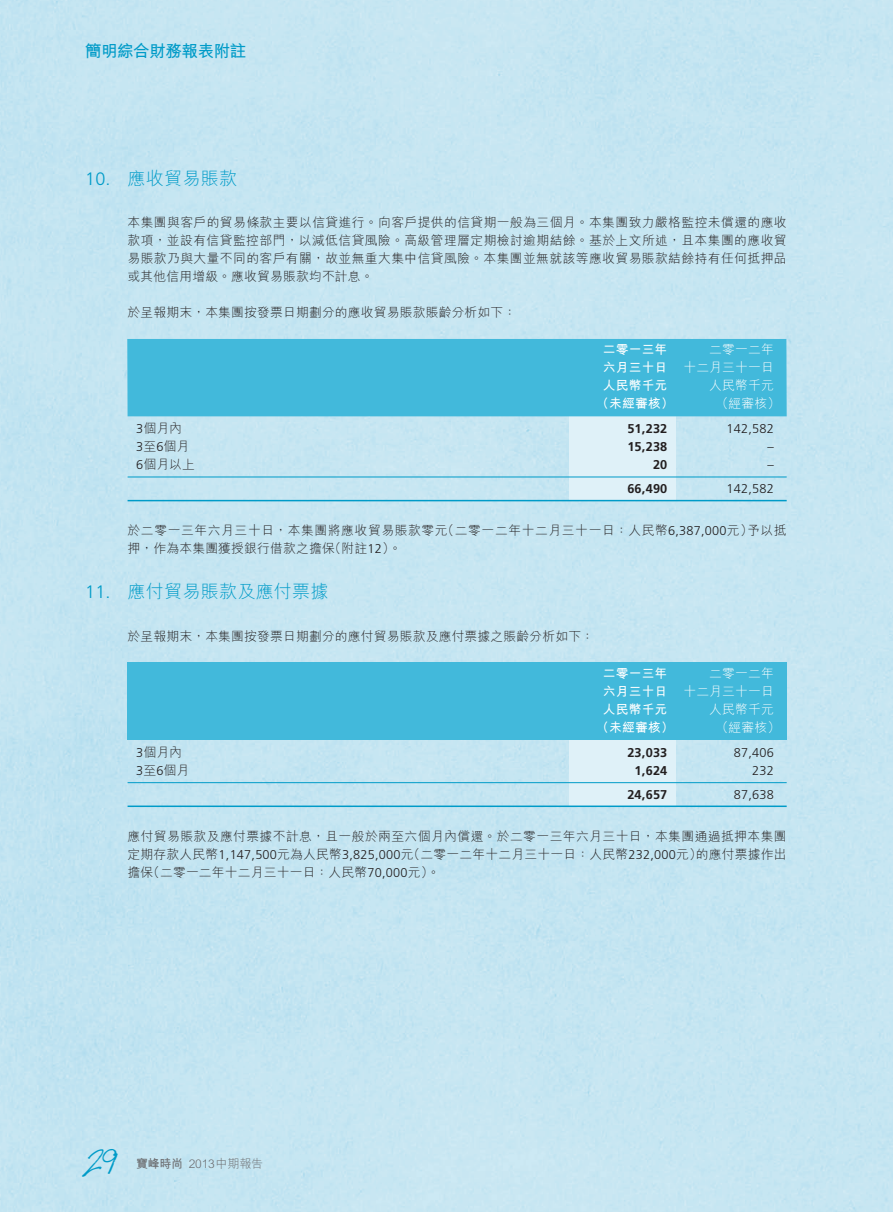
<style>
.page{position:relative;width:893px;height:1212px;background:#c5e6f2}
.page>*{position:absolute;margin:0;border:0;box-sizing:border-box;transform-origin:0 0}
.t1{font:30px "Harabara Hand";color:#009bc8}
.t2{font:300 18px "M Hei HK";letter-spacing:.015em;color:#009bc8}
.t3{font:700 16.5px "M Hei HK";letter-spacing:-.025em;color:#009bc8}
.t4{font:300 12.75px/18px "M Hei HK";letter-spacing:.015em;color:#231f20;text-align:justify}
.t5{font:300 12.75px/18px "M Hei HK";letter-spacing:.05em;color:#231f20}
.t6{font:300 12.75px "M Hei HK";letter-spacing:.015em;color:#fff}
.t7{font:700 12.75px "M Hei HK";letter-spacing:.015em;color:#fff}
.t8{font:700 12.75px "Frutiger LT Std";letter-spacing:.015em;color:#231f20}
.t9{font:300 12.75px "Frutiger LT Std";letter-spacing:.015em;color:#231f20}
.t10{font:300 12px "M Hei HK";letter-spacing:-.025em;color:#6c6d70}
.s1{font-family:"Frutiger LT Std"}
.s2{font-weight:700}
</style>
<div class="page">
<div style="left:570px;top:345px;width:106px;height:156px;background:#dff1f8"></div>
<div style="left:127px;top:339px;width:660px;height:77px;background:#42b9db"></div>
<hr style="left:128px;top:477px;width:659px;height:1px;background:#009bc8">
<hr style="left:128px;top:500px;width:659px;height:1px;background:#009bc8">
<div style="left:570px;top:669px;width:106px;height:137px;background:#dff1f8"></div>
<div style="left:128px;top:663px;width:659px;height:77px;background:#42b9db"></div>
<hr style="left:128px;top:782px;width:659px;height:1px;background:#009bc8">
<hr style="left:128px;top:805px;width:659px;height:2px;background:#009bc8">
<p class="t3" style="left:85px;top:39px;width:163px">簡明綜合財務報表附註</p>
<p class="t2" style="left:85px;top:165px;width:154px"><span class="s1">10.</span> 應收貿易賬款</p>
<p class="t4" style="left:128px;top:213px;width:661px">本集團與客戶的貿易條款主要以信貸進行。向客戶提供的信貸期一般為三個月。本集團致力嚴格監控未償還的應收款項，並設有信貸監控部門，以減低信貸風險。高級管理層定期檢討逾期結餘。基於上文所述，且本集團的應收貿易賬款乃與大量不同的客戶有關，故並無重大集中信貸風險。本集團並無就該等應收貿易賬款結餘持有任何抵押品或其他信用增級。應收貿易賬款均不計息。</p>
<p class="t4" style="left:128px;top:303px;width:390px">於呈報期末，本集團按發票日期劃分的應收貿易賬款賬齡分析如下：</p>
<p class="t7" style="left:603px;top:340px;width:66px">二零一三年</p>
<p class="t6" style="left:709px;top:341px;width:66px">二零一二年</p>
<p class="t7" style="left:603px;top:358px;width:66px">六月三十日</p>
<p class="t6" style="left:683px;top:359px;width:92px">十二月三十一日</p>
<p class="t7" style="left:603px;top:376px;width:66px">人民幣千元</p>
<p class="t6" style="left:709px;top:377px;width:66px">人民幣千元</p>
<p class="t7" style="left:596px;top:394px;width:79px">（未經審核）</p>
<p class="t6" style="left:716px;top:395px;width:66px">（經審核）</p>
<p class="t4" style="left:136px;top:419px;width:47px"><span class="s1">3</span>個月內</p>
<p class="t8" style="left:627px;top:421px;width:42px">51,232</p>
<p class="t9" style="left:727px;top:421px;width:49px">142,582</p>
<p class="t4" style="left:136px;top:437px;width:55px"><span class="s1">3</span>至<span class="s1">6</span>個月</p>
<p class="t8" style="left:627px;top:439px;width:42px">15,238</p>
<p class="t9" style="left:767px;top:439px;width:8px">–</p>
<p class="t4" style="left:136px;top:455px;width:60px"><span class="s1">6</span>個月以上</p>
<p class="t8" style="left:653px;top:457px;width:16px">20</p>
<p class="t9" style="left:767px;top:457px;width:8px">–</p>
<p class="t8" style="left:627px;top:481px;width:42px">66,490</p>
<p class="t9" style="left:727px;top:481px;width:49px">142,582</p>
<p class="t5" style="left:128px;top:521px;width:661px">於二零一三年六月三十日，本集團將應收貿易賬款零元（二零一二年十二月三十一日：人民幣<span class="s1">6,387,000</span>元）予以抵押，作為本集團獲授銀行借款之擔保（附註<span class="s1">12</span>）。</p>
<p class="t2" style="left:85px;top:579px;width:245px"><span class="s1">11.</span> 應付貿易賬款及應付票據</p>
<p class="t4" style="left:128px;top:626px;width:468px">於呈報期末，本集團按發票日期劃分的應付貿易賬款及應付票據之賬齡分析如下：</p>
<p class="t7" style="left:603px;top:664px;width:66px">二零一三年</p>
<p class="t6" style="left:709px;top:664px;width:66px">二零一二年</p>
<p class="t7" style="left:603px;top:682px;width:66px">六月三十日</p>
<p class="t6" style="left:683px;top:682px;width:92px">十二月三十一日</p>
<p class="t7" style="left:603px;top:700px;width:66px">人民幣千元</p>
<p class="t6" style="left:709px;top:700px;width:66px">人民幣千元</p>
<p class="t7" style="left:596px;top:718px;width:79px">（未經審核）</p>
<p class="t6" style="left:716px;top:718px;width:66px">（經審核）</p>
<p class="t4" style="left:136px;top:742px;width:47px"><span class="s1">3</span>個月內</p>
<p class="t8" style="left:627px;top:744px;width:42px">23,033</p>
<p class="t9" style="left:734px;top:745px;width:42px">87,406</p>
<p class="t4" style="left:136px;top:760px;width:55px"><span class="s1">3</span>至<span class="s1">6</span>個月</p>
<p class="t8" style="left:635px;top:762px;width:34px">1,624</p>
<p class="t9" style="left:752px;top:763px;width:23px">232</p>
<p class="t8" style="left:627px;top:786px;width:42px">24,657</p>
<p class="t9" style="left:734px;top:787px;width:42px">87,638</p>
<p class="t4" style="left:128px;top:826px;width:661px">應付貿易賬款及應付票據不計息，且一般於兩至六個月內償還。於二零一三年六月三十日，本集團通過抵押本集團定期存款人民幣<span class="s1">1,147,500</span>元為人民幣<span class="s1">3,825,000</span>元（二零一二年十二月三十一日：人民幣<span class="s1">232,000</span>元）的應付票據作出擔保（二零一二年十二月三十一日：人民幣<span class="s1">70,000</span>元）。</p>
<p class="t1" style="left:85px;top:1146px;width:37px">29</p>
<p class="t10" style="left:136px;top:1155px;width:128px"><span class="s2">寶峰時尚</span> 2013中期報告</p>
</div>
